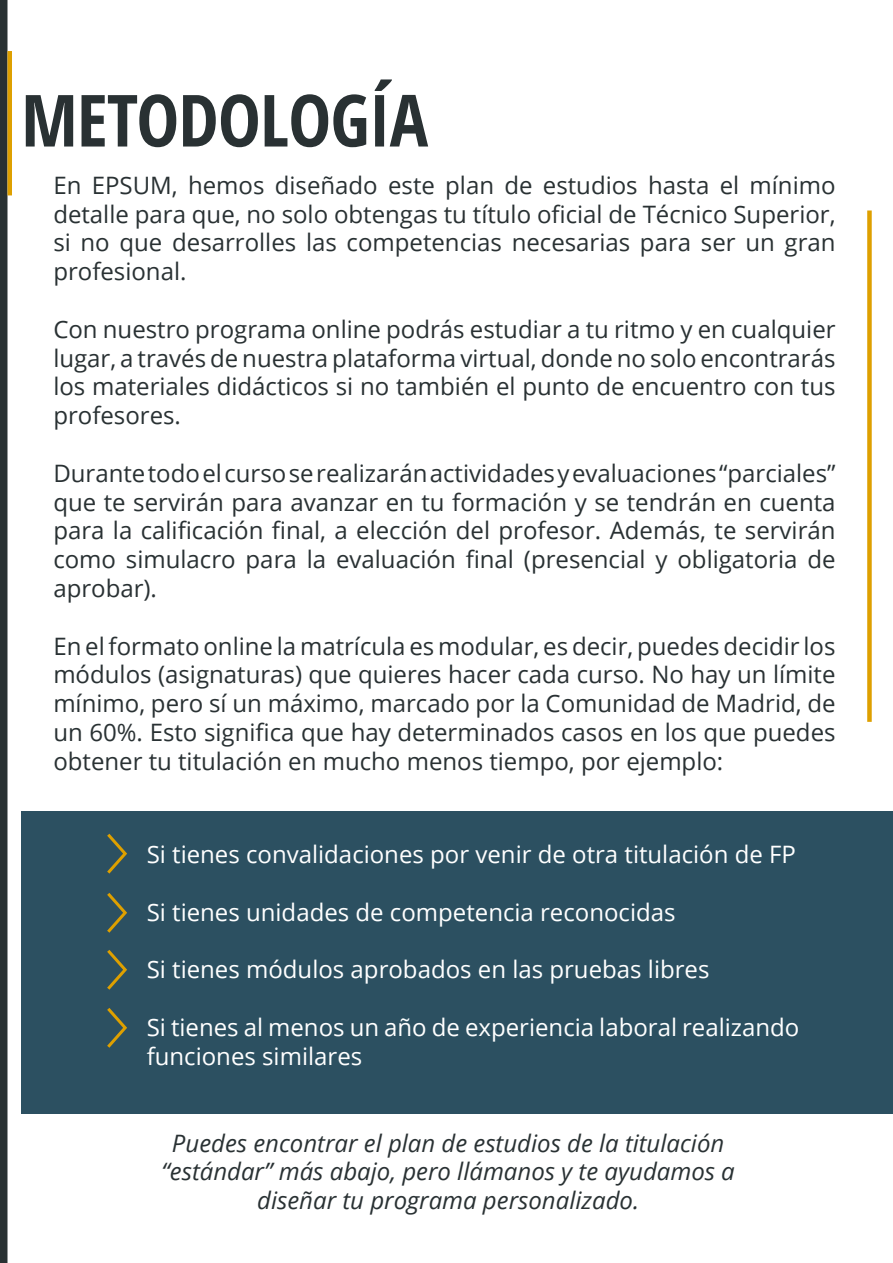
<style>
.page{position:relative;width:893px;height:1263px;background:#fff}
.page>*{position:absolute;margin:0;border:0;box-sizing:border-box;transform-origin:0 0}
.t1{font:700 condensed 72px "Open Sans";letter-spacing:-.01em;color:#293133}
.t2{font:24px/28.8px "Open Sans";color:#293133;text-align:justify}
.t3{font:24px/28.8px "Open Sans";color:#fff}
.t4{font:italic 24px/28.8px "Open Sans";color:#293133;text-align:center}
</style>
<div class="page">
<div style="left:21px;top:810px;width:872px;height:303px;background:#2c5061"></div>
<div style="left:0;top:0;width:8px;height:1263px;background:#293133"></div>
<div style="left:867px;top:210px;width:5px;height:512px;background:#dea000"></div>
<hr style="left:8px;top:51px;width:4px;height:144px;background:#dea000">
<svg style="left:107px;top:833px;width:20px;height:41px"></svg>
<svg style="left:107px;top:893px;width:20px;height:40px"></svg>
<svg style="left:107px;top:950px;width:20px;height:40px"></svg>
<svg style="left:107px;top:1008px;width:20px;height:40px"></svg>
<p class="t1" style="left:21px;top:70px;width:408px">METODOLOGÍA</p>
<p class="t2" style="left:53px;top:170px;width:784px">En EPSUM, hemos diseñado este plan de estudios hasta el mínimo detalle para que, no solo obtengas tu título oficial de Técnico Superior, si no que desarrolles las competencias necesarias para ser un gran profesional.</p>
<p class="t2" style="left:53px;top:314px;width:784px">Con nuestro programa online podrás estudiar a tu ritmo y en cualquier lugar, a través de nuestra plataforma virtual, donde no solo encontrarás los materiales didácticos si no también el punto de encuentro con tus profesores.</p>
<p class="t2" style="left:53px;top:458px;width:784px">Durante todo el curso se realizarán actividades y evaluaciones “parciales” que te servirán para avanzar en tu formación y se tendrán en cuenta para la calificación final, a elección del profesor. Además, te servirán como simulacro para la evaluación final (presencial y obligatoria de aprobar).</p>
<p class="t2" style="left:53px;top:631px;width:784px">En el formato online la matrícula es modular, es decir, puedes decidir los módulos (asignaturas) que quieres hacer cada curso. No hay un límite mínimo, pero sí un máximo, marcado por la Comunidad de Madrid, de un 60%. Esto significa que hay determinados casos en los que puedes obtener tu titulación en mucho menos tiempo, por ejemplo:</p>
<p class="t3" style="left:147px;top:839px;width:651px">Si tienes convalidaciones por venir de otra titulación de FP</p>
<p class="t3" style="left:147px;top:897px;width:530px">Si tienes unidades de competencia reconocidas</p>
<p class="t3" style="left:147px;top:955px;width:564px">Si tienes módulos aprobados en las pruebas libres</p>
<p class="t3" style="left:147px;top:1012px;width:654px">Si tienes al menos un año de experiencia laboral realizando funciones similares</p>
<p class="t4" style="left:162px;top:1128px;width:575px">Puedes encontrar el plan de estudios de la titulación “estándar” más abajo, pero llámanos y te ayudamos a diseñar tu programa personalizado.</p>
</div>
